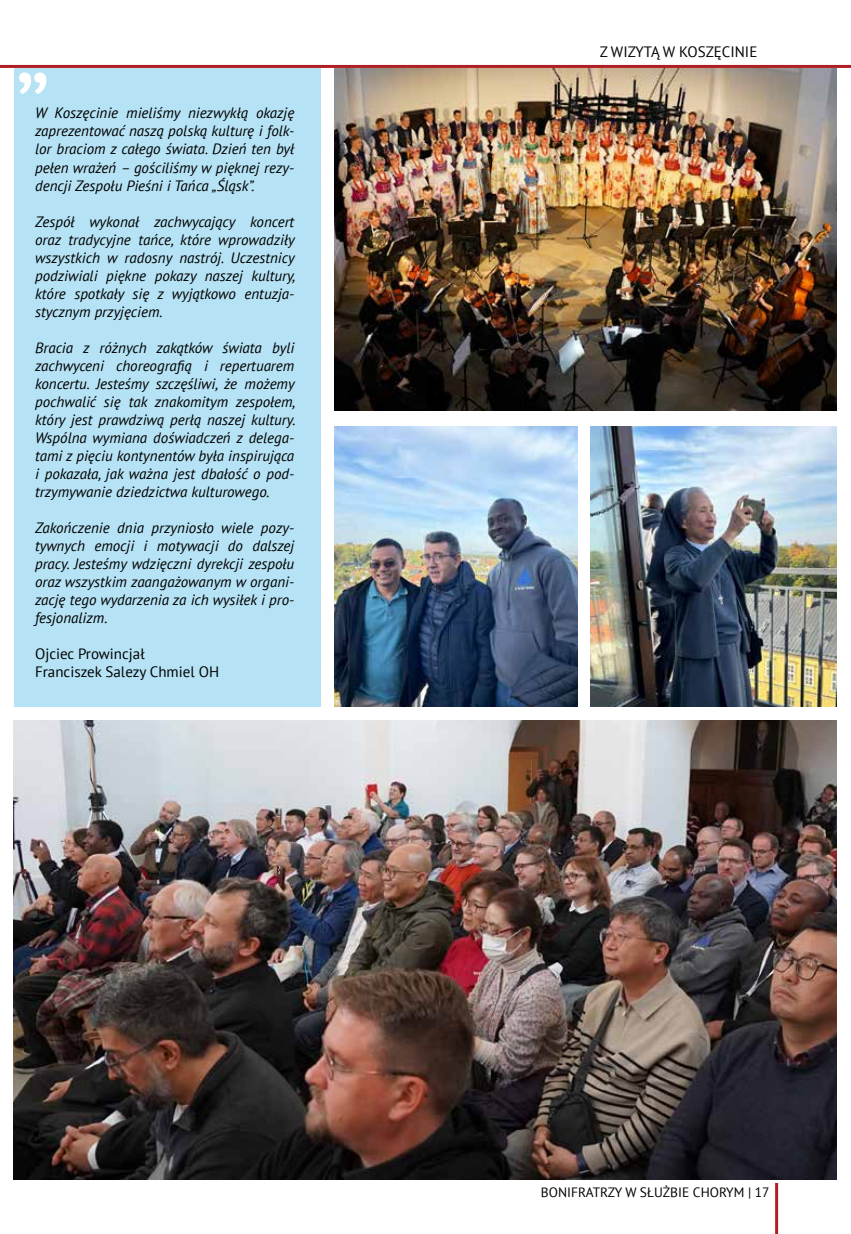
<style>
.page{position:relative;width:851px;height:1234px;background:#fff}
.page>*{position:absolute;margin:0;border:0;box-sizing:border-box;transform-origin:0 0}
.t1{font:104.55px "PT Sans";color:#fff}
.t2{font:italic 15px/18px "PT Sans";color:#000;text-align:justify}
.t3{font:15px/18px "PT Sans";color:#000}
.t4{font:13.5px "PT Sans";color:#000}
</style>
<div class="page">
<hr style="left:0;top:65px;width:850px;height:3px;background:#ae1f24">
<hr style="left:775px;top:1182px;width:3px;height:51px;background:#af2024">
<img style="left:14px;top:720px;width:822px;height:459px">
<img style="left:334px;top:68px;width:502px;height:342px">
<img style="left:334px;top:426px;width:243px;height:280px">
<img style="left:590px;top:426px;width:246px;height:280px">
<div style="left:14px;top:68px;width:306px;height:638px;background:#b5e2f4"></div>
<h1 class="t1" style="left:15px;top:-21px;width:37px">„</h1>
<p class="t2" style="left:35px;top:104px;width:261px">W Koszęcinie mieliśmy niezwykłą okazję zaprezentować naszą polską kulturę i folk&shy;lor braciom z całego świata. Dzień ten był pełen wrażeń – gościliśmy w pięknej rezy&shy;dencji Zespołu Pieśni i Tańca „Śląsk”.</p>
<p class="t2" style="left:35px;top:212px;width:262px">Zespół wykonał zachwycający koncert oraz tradycyjne tańce, które wprowadziły wszystkich w radosny nastrój. Uczestnicy podziwiali piękne pokazy naszej kultury, które spotkały się z wyjątkowo entuzja&shy;stycznym przyjęciem.</p>
<p class="t2" style="left:35px;top:338px;width:262px">Bracia z różnych zakątków świata byli zachwyceni choreografią i repertuarem koncertu. Jesteśmy szczęśliwi, że możemy pochwalić się tak znakomitym zespołem, który jest prawdziwą perłą naszej kultury.<br>Wspólna wymiana doświadczeń z delega&shy;tami z pięciu kontynentów była inspirująca i pokazała, jak ważna jest dbałość o pod&shy;trzymywanie dziedzictwa kulturowego.</p>
<p class="t2" style="left:35px;top:518px;width:261px">Zakończenie dnia przyniosło wiele pozy&shy;tywnych emocji i motywacji do dalszej pracy. Jesteśmy wdzięczni dyrekcji zespołu oraz wszystkim zaangażowanym w organi&shy;zację tego wydarzenia za ich wysiłek i pro&shy;fesjonalizm.</p>
<p class="t3" style="left:35px;top:644px;width:185px">Ojciec Prowincjał<br>Franciszek Salezy Chmiel OH</p>
<p class="t3" style="left:599px;top:43px;width:159px">Z WIZYTĄ W KOSZĘCINIE</p>
<p class="t4" style="left:541px;top:1182px;width:230px">BONIFRATRZY W SŁUŻBIE CHORYM | 17</p>
</div>
